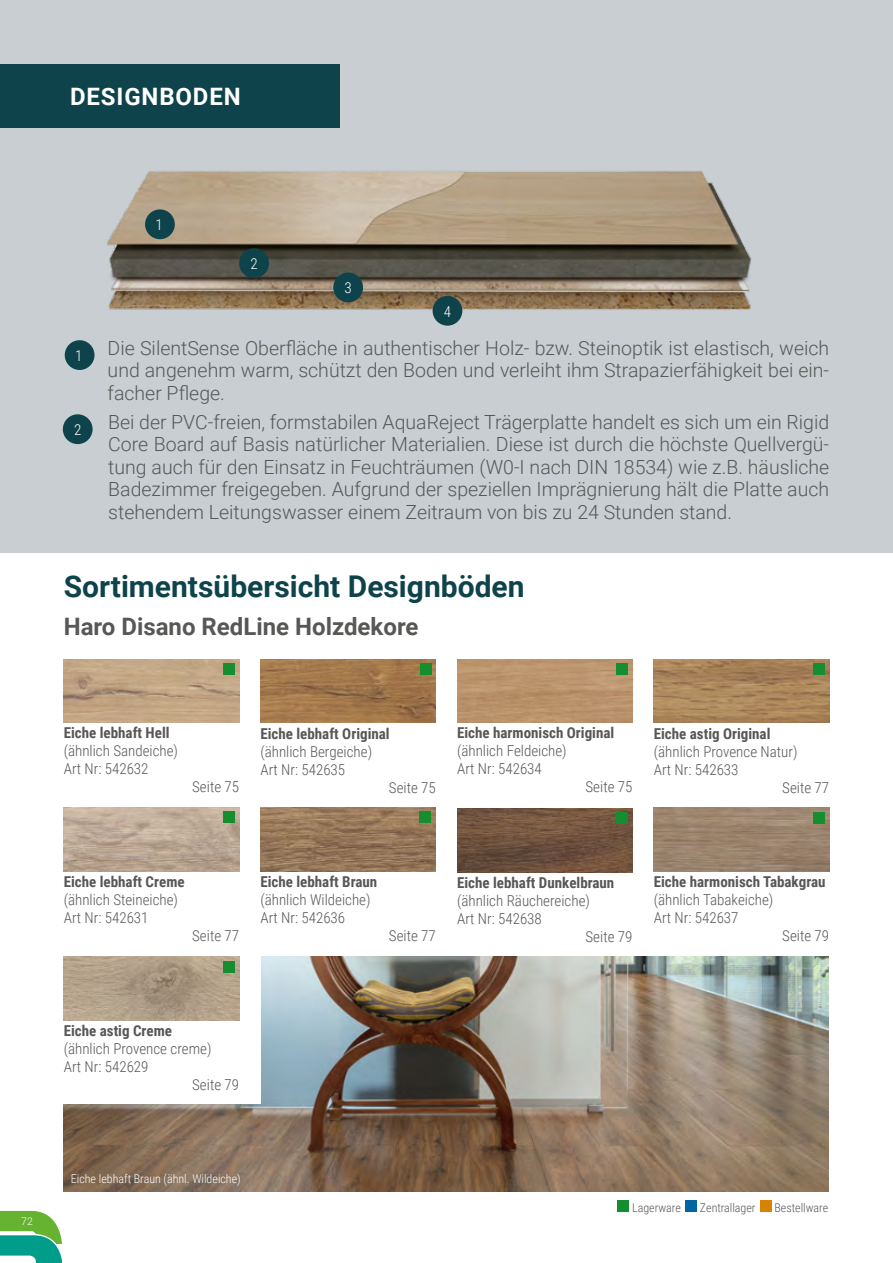
<style>
.page{position:relative;width:893px;height:1263px;background:#fff}
.page>*{position:absolute;margin:0;border:0;box-sizing:border-box;transform-origin:0 0}
.t1{font:700 30px "Roboto";color:#0e434b}
.t2{font:700 24px "Roboto";color:#575756}
.t3{font:700 24px "Roboto";letter-spacing:.035em;color:#fff}
.t4{font:300 19.5px/22.5px "Roboto";color:#575756;text-align:justify}
.t5{font:300 15px/18px "Roboto Condensed";color:#575756}
.t6{font:700 15px "Roboto Condensed";color:#575756}
.t7{font:300 15px "Roboto Condensed";color:#fff}
.t8{font:300 12px "Roboto Condensed";color:#fff}
.t9{font:300 12px "Roboto Condensed";color:#575756}
.t10{font:300 10.5px "Roboto";color:#fff}
</style>
<div class="page">
<img style="left:64px;top:956px;width:764px;height:236px">
<div style="left:0;top:0;width:893px;height:553px;background:#c9ced2"></div>
<img style="left:107px;top:171px;width:645px;height:146px">
<div style="left:0;top:64px;width:340px;height:64px;background:#0e434b"></div>
<div style="left:65px;top:340px;width:29px;height:30px;background:#0e434b;border-radius:50%"></div>
<div style="left:145px;top:209px;width:30px;height:30px;background:#0e434b;border-radius:50%"></div>
<div style="left:63px;top:414px;width:30px;height:30px;background:#0e434b;border-radius:50%"></div>
<div style="left:239px;top:248px;width:30px;height:30px;background:#0e434b;border-radius:50%"></div>
<div style="left:333px;top:273px;width:30px;height:29px;background:#0e434b;border-radius:50%"></div>
<div style="left:433px;top:296px;width:29px;height:30px;background:#0e434b;border-radius:50%"></div>
<div style="left:617px;top:1201px;width:12px;height:11px;background:#158e30"></div>
<div style="left:685px;top:1201px;width:11px;height:11px;background:#0065a1"></div>
<div style="left:760px;top:1201px;width:11px;height:11px;background:#d78300"></div>
<div style="left:50px;top:950px;width:210px;height:153px;background:#fff"></div>
<img style="left:64px;top:659px;width:175px;height:64px">
<img style="left:654px;top:659px;width:175px;height:64px">
<div style="left:223px;top:663px;width:11px;height:12px;background:#158e30"></div>
<div style="left:814px;top:664px;width:11px;height:11px;background:#158e30"></div>
<img style="left:64px;top:808px;width:175px;height:64px">
<img style="left:260px;top:659px;width:176px;height:64px">
<img style="left:260px;top:808px;width:176px;height:64px">
<div style="left:223px;top:812px;width:11px;height:11px;background:#158e30"></div>
<div style="left:420px;top:812px;width:11px;height:11px;background:#158e30"></div>
<div style="left:420px;top:663px;width:11px;height:11px;background:#158e30"></div>
<img style="left:457px;top:659px;width:175px;height:64px">
<img style="left:654px;top:808px;width:175px;height:64px">
<img style="left:457px;top:808px;width:175px;height:64px">
<img style="left:64px;top:956px;width:175px;height:64px">
<div style="left:616px;top:663px;width:12px;height:12px;background:#158e30"></div>
<div style="left:617px;top:812px;width:11px;height:12px;background:#158e30"></div>
<div style="left:813px;top:812px;width:12px;height:12px;background:#158e30"></div>
<div style="left:224px;top:961px;width:11px;height:11px;background:#158e30"></div>
<svg style="left:0;top:1211px;width:62px;height:52px"></svg>
<p class="t3" style="left:70px;top:79px;width:172px">DESIGNBODEN</p>
<p class="t7" style="left:75px;top:345px;width:9px">1</p>
<p class="t7" style="left:74px;top:419px;width:9px">2</p>
<p class="t7" style="left:155px;top:215px;width:9px">1</p>
<p class="t7" style="left:250px;top:253px;width:9px">2</p>
<p class="t7" style="left:344px;top:277px;width:9px">3</p>
<p class="t7" style="left:444px;top:301px;width:9px">4</p>
<p class="t4" style="left:108px;top:336px;width:723px">Die SilentSense Oberfläche in authentischer Holz- bzw. Steinoptik ist elastisch, weich und angenehm warm, schützt den Boden und verleiht ihm Strapazierfähigkeit bei ein&shy;facher Pflege.</p>
<p class="t4" style="left:108px;top:410px;width:722px">Bei der PVC-freien, formstabilen AquaReject Trägerplatte handelt es sich um ein Rigid Core Board auf Basis natürlicher Materialien. Diese ist durch die höchste Quellvergü&shy;tung auch für den Einsatz in Feuchträumen (W0-I nach DIN 18534) wie z.B. häusliche Badezimmer freigegeben. Aufgrund der speziellen Imprägnierung hält die Platte auch stehendem Leitungswasser einem Zeitraum von bis zu 24 Stunden stand.</p>
<h1 class="t1" style="left:64px;top:565px;width:462px">Sortimentsübersicht Designböden</h1>
<p class="t2" style="left:64px;top:609px;width:356px">Haro Disano RedLine Holzdekore</p>
<p class="t6" style="left:64px;top:722px;width:107px">Eiche lebhaft Hell</p>
<p class="t5" style="left:64px;top:741px;width:116px">(ähnlich Sandeiche)<br>Art Nr: 542632</p>
<p class="t5" style="left:192px;top:777px;width:48px">Seite 75</p>
<p class="t6" style="left:260px;top:723px;width:131px">Eiche lebhaft Original</p>
<p class="t5" style="left:260px;top:742px;width:113px">(ähnlich Bergeiche)<br>Art Nr: 542635</p>
<p class="t5" style="left:389px;top:778px;width:48px">Seite 75</p>
<p class="t6" style="left:457px;top:722px;width:159px">Eiche harmonisch Original</p>
<p class="t5" style="left:457px;top:741px;width:111px">(ähnlich Feldeiche)<br>Art Nr: 542634</p>
<p class="t5" style="left:586px;top:777px;width:48px">Seite 75</p>
<p class="t6" style="left:654px;top:723px;width:118px">Eiche astig Original</p>
<p class="t5" style="left:654px;top:742px;width:145px">(ähnlich Provence Natur)</p>
<p class="t5" style="left:654px;top:760px;width:86px">Art Nr: 542633</p>
<p class="t5" style="left:782px;top:778px;width:48px">Seite 77</p>
<p class="t6" style="left:64px;top:871px;width:122px">Eiche lebhaft Creme</p>
<p class="t5" style="left:64px;top:890px;width:116px">(ähnlich Steineiche)<br>Art Nr: 542631</p>
<p class="t5" style="left:192px;top:926px;width:48px">Seite 77</p>
<p class="t6" style="left:260px;top:871px;width:118px">Eiche lebhaft Braun</p>
<p class="t5" style="left:260px;top:890px;width:112px">(ähnlich Wildeiche)<br>Art Nr: 542636</p>
<p class="t5" style="left:389px;top:926px;width:48px">Seite 77</p>
<p class="t6" style="left:457px;top:872px;width:159px">Eiche lebhaft Dunkelbraun</p>
<p class="t5" style="left:457px;top:890px;width:134px">(ähnlich Räuchereiche)</p>
<p class="t5" style="left:457px;top:908px;width:86px">Art Nr: 542638</p>
<p class="t5" style="left:586px;top:926px;width:48px">Seite 79</p>
<p class="t6" style="left:654px;top:872px;width:173px">Eiche harmonisch Tabakgrau</p>
<p class="t5" style="left:654px;top:890px;width:121px">(ähnlich Tabakeiche)<br>Art Nr: 542637</p>
<p class="t5" style="left:782px;top:926px;width:48px">Seite 79</p>
<p class="t6" style="left:64px;top:1020px;width:110px">Eiche astig Creme</p>
<p class="t5" style="left:64px;top:1039px;width:149px">(ähnlich Provence creme)</p>
<p class="t5" style="left:64px;top:1057px;width:86px">Art Nr: 542629</p>
<p class="t5" style="left:192px;top:1075px;width:48px">Seite 79</p>
<p class="t10" style="left:21px;top:1214px;width:13px">72</p>
<p class="t8" style="left:71px;top:1170px;width:171px">Eiche lebhaft Braun (ähnl. Wildeiche)</p>
<p class="t9" style="left:632px;top:1199px;width:50px">Lagerware</p>
<p class="t9" style="left:700px;top:1199px;width:57px">Zentrallager</p>
<p class="t9" style="left:774px;top:1199px;width:55px">Bestellware</p>
</div>
